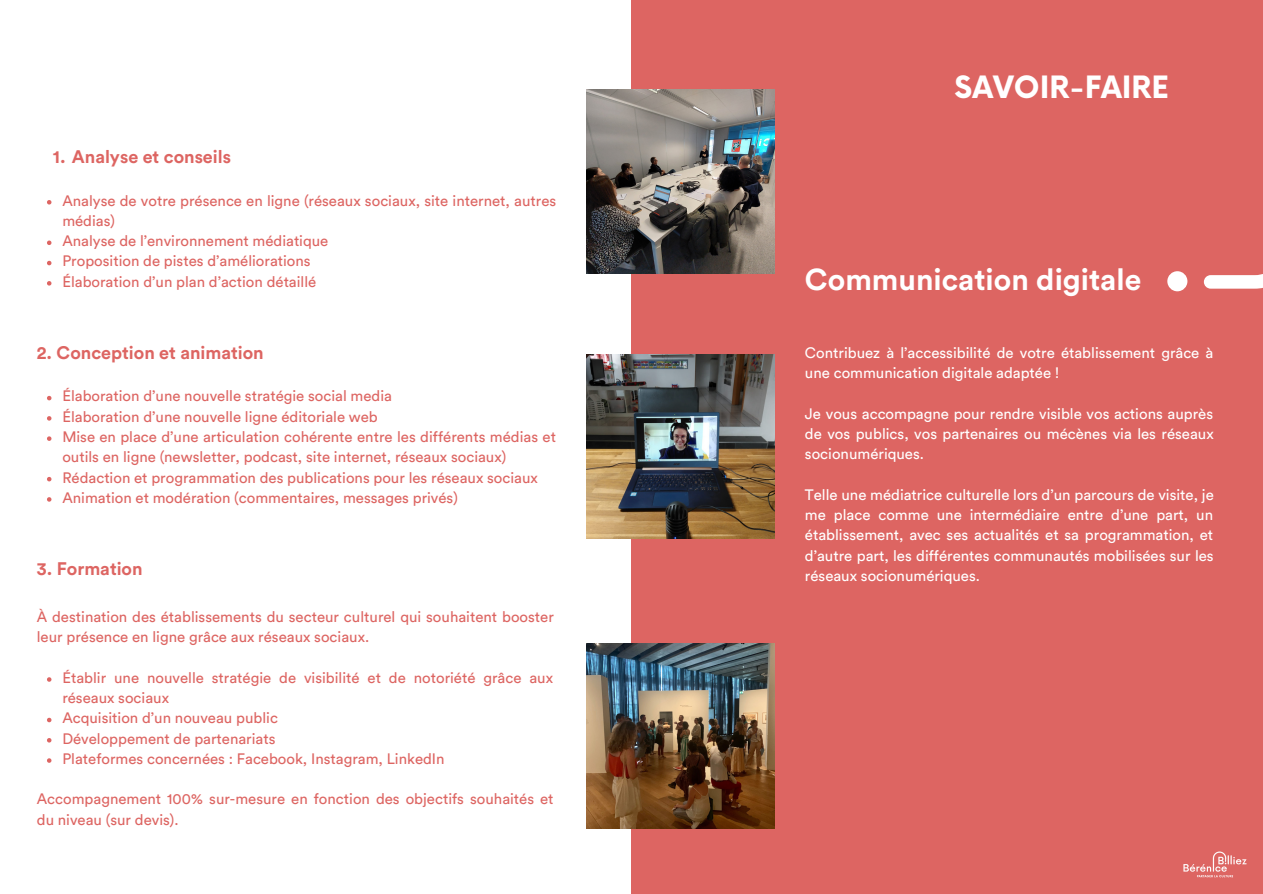
<style>
.page{position:relative;width:1263px;height:894px;background:#fff}
.page>*{position:absolute;margin:0;border:0;box-sizing:border-box;transform-origin:0 0}
.t1{font:700 30px "Circular Std";color:#fff}
.t2{font:700 30px "Now Alt";color:#fff}
.t3{font:700 18px "Circular Std";color:#dd6562}
.t4{font:15px/20.2px "Circular Std";color:#dd6562}
.t5{font:15px/20.2px "Circular Std";color:#fff;text-align:justify}
</style>
<div class="page">
<div style="left:631px;top:0;width:632px;height:893px;background:#dd6562"></div>
<svg style="left:1204px;top:274px;width:59px;height:14px"></svg>
<div style="left:1167px;top:271px;width:20px;height:20px;background:#fff;border-radius:50%"></div>
<img style="left:587px;top:354px;width:188px;height:184px">
<img style="left:587px;top:643px;width:188px;height:185px">
<img style="left:587px;top:89px;width:188px;height:185px">
<img style="left:1183px;top:851px;width:64px;height:27px">
<svg style="left:47px;top:200px;width:4px;height:4px"></svg>
<svg style="left:47px;top:240px;width:4px;height:5px"></svg>
<svg style="left:47px;top:261px;width:4px;height:4px"></svg>
<svg style="left:47px;top:281px;width:4px;height:4px"></svg>
<svg style="left:47px;top:396px;width:4px;height:4px"></svg>
<svg style="left:47px;top:416px;width:4px;height:4px"></svg>
<svg style="left:47px;top:436px;width:4px;height:5px"></svg>
<svg style="left:47px;top:477px;width:4px;height:4px"></svg>
<svg style="left:47px;top:497px;width:4px;height:4px"></svg>
<svg style="left:47px;top:677px;width:4px;height:4px"></svg>
<svg style="left:47px;top:717px;width:4px;height:5px"></svg>
<svg style="left:47px;top:738px;width:4px;height:4px"></svg>
<svg style="left:47px;top:758px;width:4px;height:4px"></svg>
<p class="t3" style="left:53px;top:148px;width:180px">1. Analyse et conseils</p>
<p class="t4" style="left:62px;top:191px;width:495px">Analyse de votre présence en ligne (réseaux sociaux, site internet, autres médias)<br>Analyse de l’environnement médiatique<br>Proposition de pistes d’améliorations<br>Élaboration d’un plan d’action détaillé</p>
<p class="t3" style="left:37px;top:344px;width:228px">2. Conception et animation</p>
<p class="t4" style="left:62px;top:386px;width:495px">Élaboration d’une nouvelle stratégie social media<br>Élaboration d’une nouvelle ligne éditoriale web<br>Mise en place d’une articulation cohérente entre les différents médias et outils en ligne (newsletter, podcast, site internet, réseaux sociaux)<br>Rédaction et programmation des publications pour les réseaux sociaux Animation et modération (commentaires, messages privés)</p>
<p class="t3" style="left:37px;top:560px;width:107px">3. Formation</p>
<p class="t4" style="left:37px;top:607px;width:519px">À destination des établissements du secteur culturel qui souhaitent booster leur présence en ligne grâce aux réseaux sociaux.</p>
<p class="t4" style="left:62px;top:668px;width:492px">Établir une nouvelle stratégie de visibilité et de notoriété grâce aux réseaux sociaux<br>Acquisition d’un nouveau public<br>Développement de partenariats<br>Plateformes concernées : Facebook, Instagram, LinkedIn</p>
<p class="t4" style="left:37px;top:789px;width:518px">Accompagnement 100% sur-mesure en fonction des objectifs souhaités et du niveau (sur devis).</p>
<h1 class="t2" style="left:955px;top:71px;width:216px">SAVOIR-FAIRE</h1>
<h1 class="t1" style="left:805px;top:265px;width:338px">Communication digitale</h1>
<p class="t5" style="left:805px;top:343px;width:410px">Contribuez à l’accessibilité de votre établissement grâce à une communication digitale adaptée !</p>
<p class="t5" style="left:805px;top:404px;width:410px">Je vous accompagne pour rendre visible vos actions auprès de vos publics, vos partenaires ou mécènes via les réseaux socionumériques.</p>
<p class="t5" style="left:805px;top:485px;width:410px">Telle une médiatrice culturelle lors d’un parcours de visite, je me place comme une intermédiaire entre d’une part, un établissement, avec ses actualités et sa programmation, et d’autre part, les différentes communautés mobilisées sur les réseaux socionumériques.</p>
</div>
